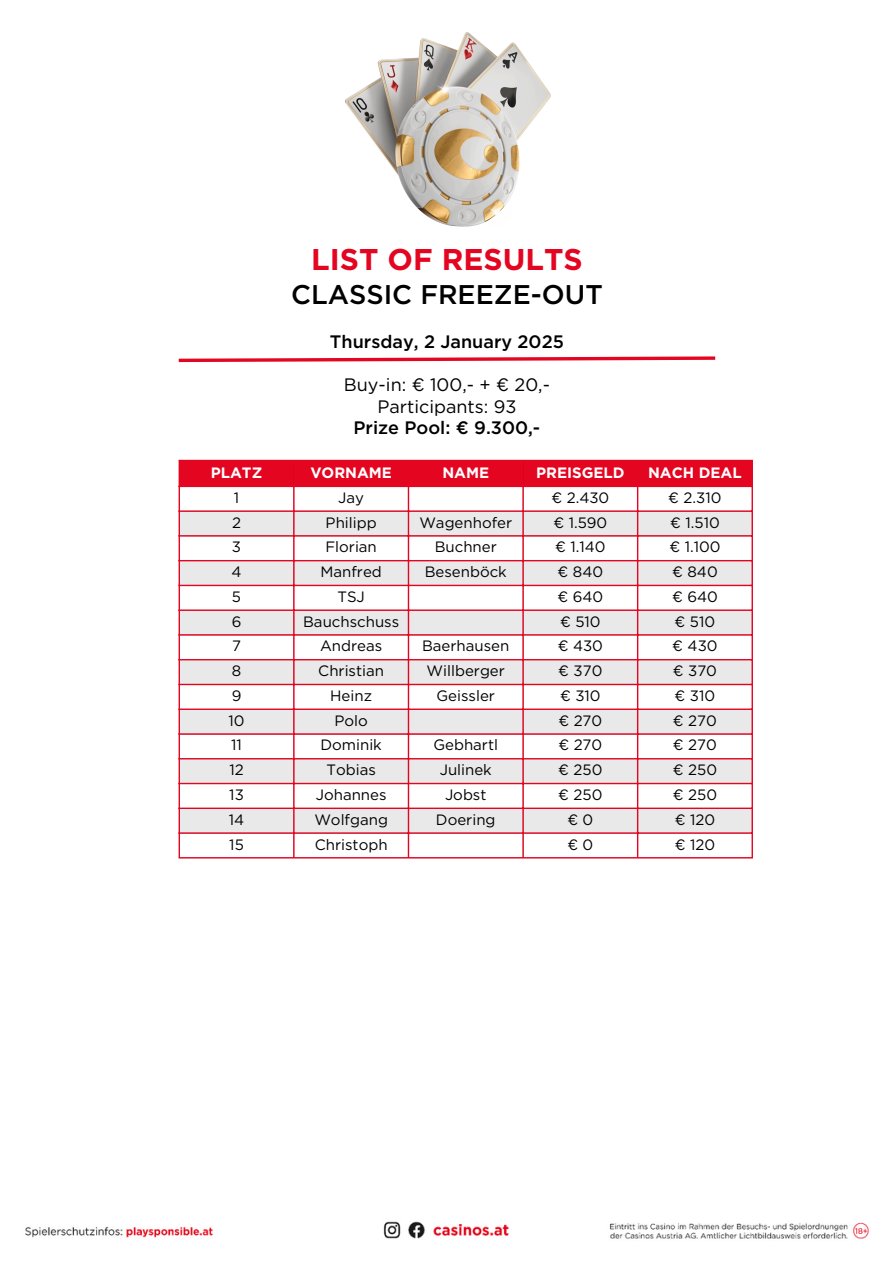
<style>
.page{position:relative;width:894px;height:1264px;background:#fff}
.page>*{position:absolute;margin:0;border:0;box-sizing:border-box;transform-origin:0 0}
.t1{font:700 30px "Gotham";color:#e40521}
.t2{font:500 27px "Gotham";color:#000}
.t3{font:500 18px "Gotham";color:#000}
.t4{font:18px "Gotham";color:#000}
.t5{font:15px "Gotham";color:#000}
.t6{font:700 15px "Gotham";color:#fff}
</style>
<div class="page">
<img style="left:25px;top:1221px;width:845px;height:18px">
<svg style="left:178px;top:356px;width:538px;height:7px"></svg>
<img style="left:345px;top:32px;width:206px;height:195px">
<div style="left:180px;top:461px;width:571px;height:24px;background:#e40521"></div>
<svg style="left:180px;top:512px;width:571px;height:320px;fill:#e9e9e9"></svg>
<svg style="left:523px;top:635px;width:228px;height:222px"></svg>
<hr style="left:178px;top:461px;width:2px;height:396px;background:#e40521">
<hr style="left:293px;top:461px;width:1px;height:396px;background:#e40521">
<hr style="left:407px;top:461px;width:2px;height:396px;background:#e40521">
<hr style="left:522px;top:461px;width:1px;height:396px;background:#e40521">
<hr style="left:636px;top:461px;width:2px;height:396px;background:#e40521">
<hr style="left:751px;top:461px;width:1px;height:396px;background:#e40521">
<hr style="left:178px;top:460px;width:574px;height:1px;background:#e40521">
<hr style="left:178px;top:485px;width:574px;height:2px;background:#e40521">
<hr style="left:178px;top:510px;width:574px;height:2px;background:#e40521">
<hr style="left:178px;top:535px;width:574px;height:1px;background:#e40521">
<hr style="left:178px;top:560px;width:574px;height:1px;background:#e40521">
<hr style="left:178px;top:584px;width:574px;height:2px;background:#e40521">
<hr style="left:178px;top:609px;width:574px;height:2px;background:#e40521">
<hr style="left:178px;top:634px;width:574px;height:1px;background:#e40521">
<hr style="left:178px;top:659px;width:574px;height:1px;background:#e40521">
<hr style="left:178px;top:683px;width:574px;height:2px;background:#e40521">
<hr style="left:178px;top:708px;width:574px;height:2px;background:#e40521">
<hr style="left:178px;top:733px;width:574px;height:1px;background:#e40521">
<hr style="left:178px;top:758px;width:574px;height:1px;background:#e40521">
<hr style="left:178px;top:782px;width:574px;height:2px;background:#e40521">
<hr style="left:178px;top:807px;width:574px;height:2px;background:#e40521">
<hr style="left:178px;top:832px;width:574px;height:1px;background:#e40521">
<hr style="left:178px;top:857px;width:574px;height:1px;background:#e40521">
<p class="t1" style="left:311px;top:241px;width:273px">LIST OF RESULTS</p>
<p class="t2" style="left:291px;top:278px;width:313px">CLASSIC FREEZE-OUT</p>
<h1 class="t3" style="left:330px;top:331px;width:235px">Thursday, 2 January 2025</h1>
<p class="t4" style="left:344px;top:374px;width:207px">Buy-in: € 100,- + € 20,-</p>
<p class="t4" style="left:377px;top:395px;width:141px">Participants: 93</p>
<p class="t3" style="left:353px;top:416px;width:188px">Prize Pool: € 9.300,-</p>
<p class="t6" style="left:211px;top:463px;width:53px">PLATZ</p>
<p class="t6" style="left:310px;top:463px;width:83px">VORNAME</p>
<p class="t6" style="left:442px;top:463px;width:48px">NAME</p>
<p class="t6" style="left:536px;top:463px;width:90px">PREISGELD</p>
<p class="t6" style="left:648px;top:463px;width:95px">NACH DEAL</p>
<p class="t5" style="left:234px;top:488px;width:7px">1</p>
<p class="t5" style="left:338px;top:488px;width:27px">Jay</p>
<p class="t5" style="left:551px;top:488px;width:59px">€ 2.430</p>
<p class="t5" style="left:668px;top:488px;width:55px">€ 2.310</p>
<p class="t5" style="left:232px;top:513px;width:10px">2</p>
<p class="t5" style="left:325px;top:513px;width:52px">Philipp</p>
<p class="t5" style="left:419px;top:513px;width:94px">Wagenhofer</p>
<p class="t5" style="left:553px;top:513px;width:55px">€ 1.590</p>
<p class="t5" style="left:670px;top:513px;width:51px">€ 1.510</p>
<p class="t5" style="left:232px;top:538px;width:11px">3</p>
<p class="t5" style="left:325px;top:538px;width:53px">Florian</p>
<p class="t5" style="left:434px;top:538px;width:64px">Buchner</p>
<p class="t5" style="left:555px;top:538px;width:52px">€ 1.140</p>
<p class="t5" style="left:669px;top:538px;width:53px">€ 1.100</p>
<p class="t5" style="left:231px;top:562px;width:12px">4</p>
<p class="t5" style="left:320px;top:562px;width:63px">Manfred</p>
<p class="t5" style="left:424px;top:562px;width:84px">Besenböck</p>
<p class="t5" style="left:557px;top:562px;width:47px">€ 840</p>
<p class="t5" style="left:672px;top:562px;width:47px">€ 840</p>
<p class="t5" style="left:232px;top:587px;width:11px">5</p>
<p class="t5" style="left:337px;top:587px;width:29px">TSJ</p>
<p class="t5" style="left:557px;top:587px;width:47px">€ 640</p>
<p class="t5" style="left:671px;top:587px;width:47px">€ 640</p>
<p class="t5" style="left:232px;top:612px;width:11px">6</p>
<p class="t5" style="left:303px;top:612px;width:97px">Bauchschuss</p>
<p class="t5" style="left:560px;top:612px;width:42px">€ 510</p>
<p class="t5" style="left:674px;top:612px;width:42px">€ 510</p>
<p class="t5" style="left:232px;top:637px;width:10px">7</p>
<p class="t5" style="left:320px;top:637px;width:64px">Andreas</p>
<p class="t5" style="left:422px;top:637px;width:89px">Baerhausen</p>
<p class="t5" style="left:557px;top:637px;width:47px">€ 430</p>
<p class="t5" style="left:672px;top:637px;width:47px">€ 430</p>
<p class="t5" style="left:232px;top:661px;width:11px">8</p>
<p class="t5" style="left:318px;top:661px;width:67px">Christian</p>
<p class="t5" style="left:426px;top:661px;width:80px">Willberger</p>
<p class="t5" style="left:558px;top:661px;width:46px">€ 370</p>
<p class="t5" style="left:672px;top:661px;width:46px">€ 370</p>
<p class="t5" style="left:232px;top:686px;width:11px">9</p>
<p class="t5" style="left:330px;top:686px;width:43px">Heinz</p>
<p class="t5" style="left:436px;top:686px;width:60px">Geissler</p>
<p class="t5" style="left:560px;top:686px;width:42px">€ 310</p>
<p class="t5" style="left:674px;top:686px;width:42px">€ 310</p>
<p class="t5" style="left:228px;top:711px;width:18px">10</p>
<p class="t5" style="left:334px;top:711px;width:35px">Polo</p>
<p class="t5" style="left:558px;top:711px;width:45px">€ 270</p>
<p class="t5" style="left:672px;top:711px;width:45px">€ 270</p>
<p class="t5" style="left:231px;top:736px;width:12px">11</p>
<p class="t5" style="left:320px;top:736px;width:63px">Dominik</p>
<p class="t5" style="left:433px;top:736px;width:66px">Gebhartl</p>
<p class="t5" style="left:558px;top:736px;width:45px">€ 270</p>
<p class="t5" style="left:672px;top:736px;width:45px">€ 270</p>
<p class="t5" style="left:229px;top:760px;width:16px">12</p>
<p class="t5" style="left:326px;top:760px;width:51px">Tobias</p>
<p class="t5" style="left:439px;top:760px;width:54px">Julinek</p>
<p class="t5" style="left:558px;top:760px;width:46px">€ 250</p>
<p class="t5" style="left:672px;top:760px;width:46px">€ 250</p>
<p class="t5" style="left:229px;top:785px;width:16px">13</p>
<p class="t5" style="left:316px;top:785px;width:72px">Johannes</p>
<p class="t5" style="left:445px;top:785px;width:43px">Jobst</p>
<p class="t5" style="left:558px;top:785px;width:46px">€ 250</p>
<p class="t5" style="left:672px;top:785px;width:46px">€ 250</p>
<p class="t5" style="left:229px;top:810px;width:17px">14</p>
<p class="t5" style="left:314px;top:810px;width:75px">Wolfgang</p>
<p class="t5" style="left:436px;top:810px;width:61px">Doering</p>
<p class="t5" style="left:567px;top:810px;width:28px">€ 0</p>
<p class="t5" style="left:674px;top:810px;width:42px">€ 120</p>
<p class="t5" style="left:229px;top:835px;width:16px">15</p>
<p class="t5" style="left:314px;top:835px;width:74px">Christoph</p>
<p class="t5" style="left:567px;top:835px;width:28px">€ 0</p>
<p class="t5" style="left:674px;top:835px;width:42px">€ 120</p>
</div>
